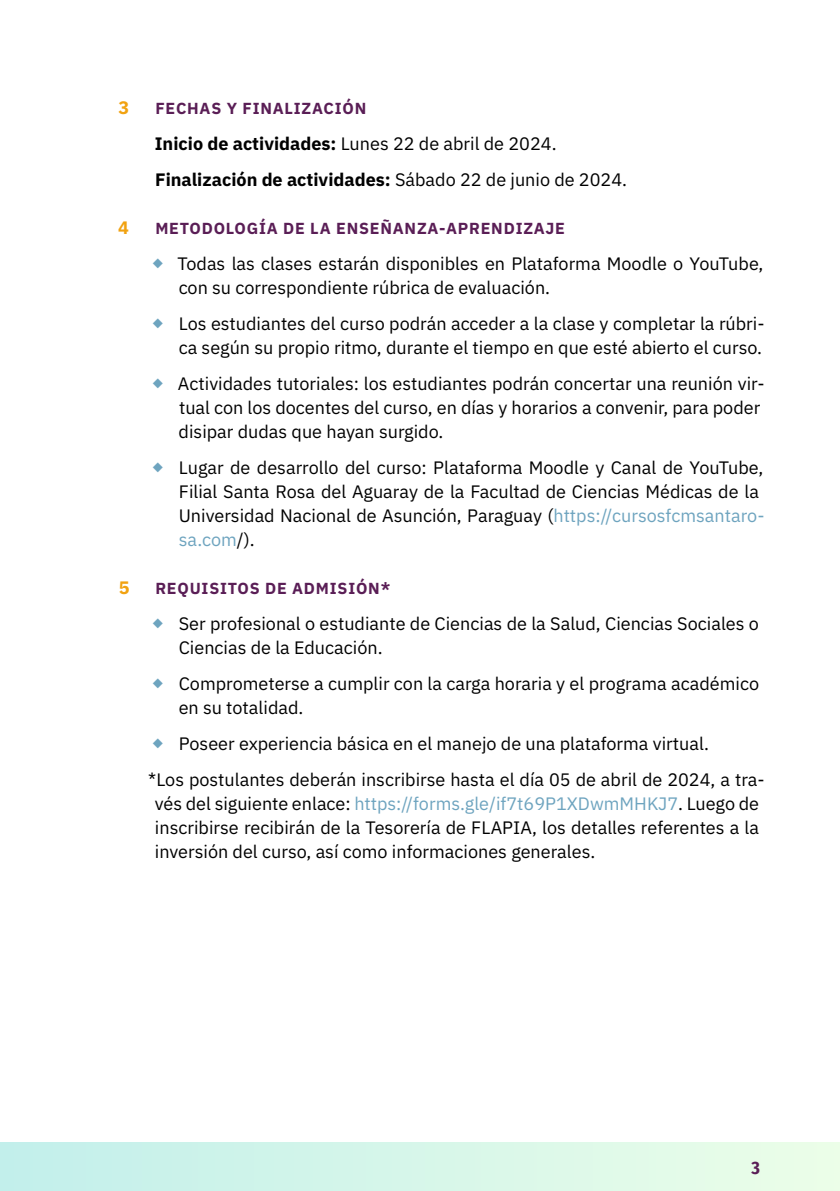
<style>
.page{position:relative;width:840px;height:1191px;background:#fff}
.page>*{position:absolute;margin:0;border:0;box-sizing:border-box;transform-origin:0 0}
.t1{font:18px/24px "IBM Plex Sans";color:#000}
.t2{font:700 18px/36px "IBM Plex Sans";color:#000}
.t3{font:700 18px "IBM Plex Sans";color:#f1a211}
.t4{font:700 18px "Fira Sans Condensed";color:#5a1e56}
.t5{font:700 16px "IBM Plex Sans";letter-spacing:.05em;color:#5a1e56}
.s1{font-weight:400}
.s2{color:#6ea4bf}
</style>
<div class="page">
<div style="left:0;top:1142px;width:839px;height:49px;background:linear-gradient(to right,#c2efeb,#ecfee8)"></div>
<p class="t3" style="left:118px;top:93px;width:12px">3</p>
<p class="t5" style="left:155px;top:96px;width:212px">FECHAS Y FINALIZACIÓN</p>
<p class="t2" style="left:155px;top:124px;width:473px">Inicio de actividades: <span class="s1">Lunes 22 de abril de 2024.<br></span>Finalización de actividades: <span class="s1">Sábado 22 de junio de 2024.</span></p>
<p class="t3" style="left:118px;top:213px;width:12px">4</p>
<p class="t5" style="left:155px;top:216px;width:411px">METODOLOGÍA DE LA ENSEÑANZA-APRENDIZAJE</p>
<p class="t1" style="left:177px;top:250px;width:587px">Todas las clases estarán disponibles en Plataforma Moodle o YouTube, con su correspondiente rúbrica de evaluación.</p>
<p class="t1" style="left:178px;top:310px;width:587px">Los estudiantes del curso podrán acceder a la clase y completar la rúbri&shy;ca según su propio ritmo, durante el tiempo en que esté abierto el curso.</p>
<p class="t1" style="left:178px;top:370px;width:588px">Actividades tutoriales: los estudiantes podrán concertar una reunión vir&shy;tual con los docentes del curso, en días y horarios a convenir, para poder disipar dudas que hayan surgido.</p>
<p class="t1" style="left:179px;top:454px;width:587px">Lugar de desarrollo del curso: Plataforma Moodle y Canal de YouTube, Filial Santa Rosa del Aguaray de la Facultad de Ciencias Médicas de la Universidad Nacional de Asunción, Paraguay (<span class="s2">https://cursosfcmsantaro&shy;sa.com</span>/).</p>
<p class="t3" style="left:119px;top:573px;width:12px">5</p>
<p class="t5" style="left:155px;top:576px;width:236px">REQUISITOS DE ADMISIÓN*</p>
<p class="t1" style="left:179px;top:610px;width:581px">Ser profesional o estudiante de Ciencias de la Salud, Ciencias Sociales o<br>Ciencias de la Educación.</p>
<p class="t1" style="left:178px;top:670px;width:581px">Comprometerse a cumplir con la carga horaria y el programa académico en su totalidad.</p>
<p class="t1" style="left:148px;top:724px;width:617px;line-height:36px;text-indent:31px">Poseer experiencia básica en el manejo de una plataforma virtual.<br>*Los postulantes deberán inscribirse hasta el día 05 de abril de 2024, a tra-</p>
<p class="t1" style="left:155px;top:790px;width:605px;text-align:justify">vés del siguiente enlace: <span class="s2">https://forms.gle/if7t69P1XDwmMHKJ7</span>. Luego de inscribirse recibirán de la Tesorería de FLAPIA, los detalles referentes a la inversión del curso, así como informaciones generales.</p>
<p class="t4" style="left:751px;top:1152px;width:10px">3</p>
</div>
